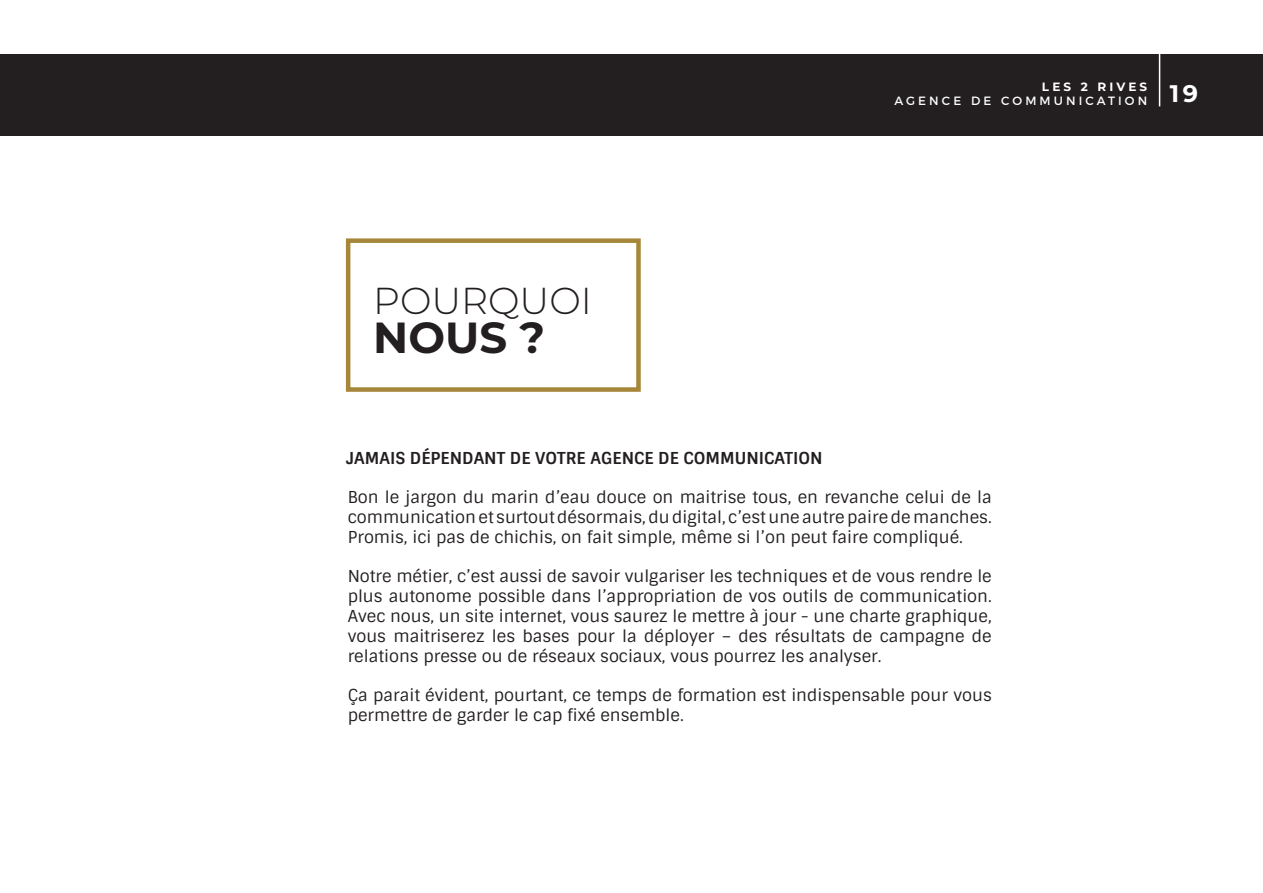
<style>
.page{position:relative;width:1263px;height:893px;background:#fff}
.page>*{position:absolute;margin:0;border:0;box-sizing:border-box;transform-origin:0 0}
.t1{font:700 43.5px "Montserrat";color:#231f20}
.t2{font:300 37.5px "Montserrat";color:#231f20}
.t3{font:16.5px/19.8px "Sintony";color:#231f20;text-align:justify}
.t4{font:700 16.5px "Sintony";color:#231f20}
.t5{font:12px/14.4px "Montserrat";letter-spacing:.26em;color:#fff}
.s1{font-weight:700}
</style>
<div class="page">
<div style="left:0;top:54px;width:1263px;height:81px;background:#231f20"></div>
<hr style="left:1159px;top:54px;width:1px;height:52px;background:#fff">
<div style="left:346px;top:238px;width:295px;height:154px;border:4px solid #a68638"></div>
<h2 class="t2" style="left:373px;top:275px;width:220px">POURQUOI</h2>
<h1 class="t1" style="left:373px;top:306px;width:173px">NOUS ?</h1>
<p class="t4" style="left:346px;top:447px;width:478px">JAMAIS DÉPENDANT DE VOTRE AGENCE DE COMMUNICATION</p>
<p class="t5" style="left:894px;top:78px;width:305px;text-indent:148px"><span class="s1">LES 2 RIVES<br></span>AGENCE DE COMMUNICATION <sup>19</sup></p>
<p class="t3" style="left:348px;top:488px;width:646px">Bon le jargon du marin d’eau douce on maitrise tous, en revanche celui de la communication et surtout désormais, du digital, c’est une autre paire de manches.<br>Promis, ici pas de chichis, on fait simple, même si l’on peut faire compliqué.</p>
<p class="t3" style="left:348px;top:567px;width:646px">Notre métier, c’est aussi de savoir vulgariser les techniques et de vous rendre le plus autonome possible dans l’appropriation de vos outils de communication.<br>Avec nous, un site internet, vous saurez le mettre à jour - une charte graphique, vous maitriserez les bases pour la déployer – des résultats de campagne de relations presse ou de réseaux sociaux, vous pourrez les analyser.</p>
<p class="t3" style="left:348px;top:686px;width:646px">Ça parait évident, pourtant, ce temps de formation est indispensable pour vous permettre de garder le cap fixé ensemble.</p>
</div>
